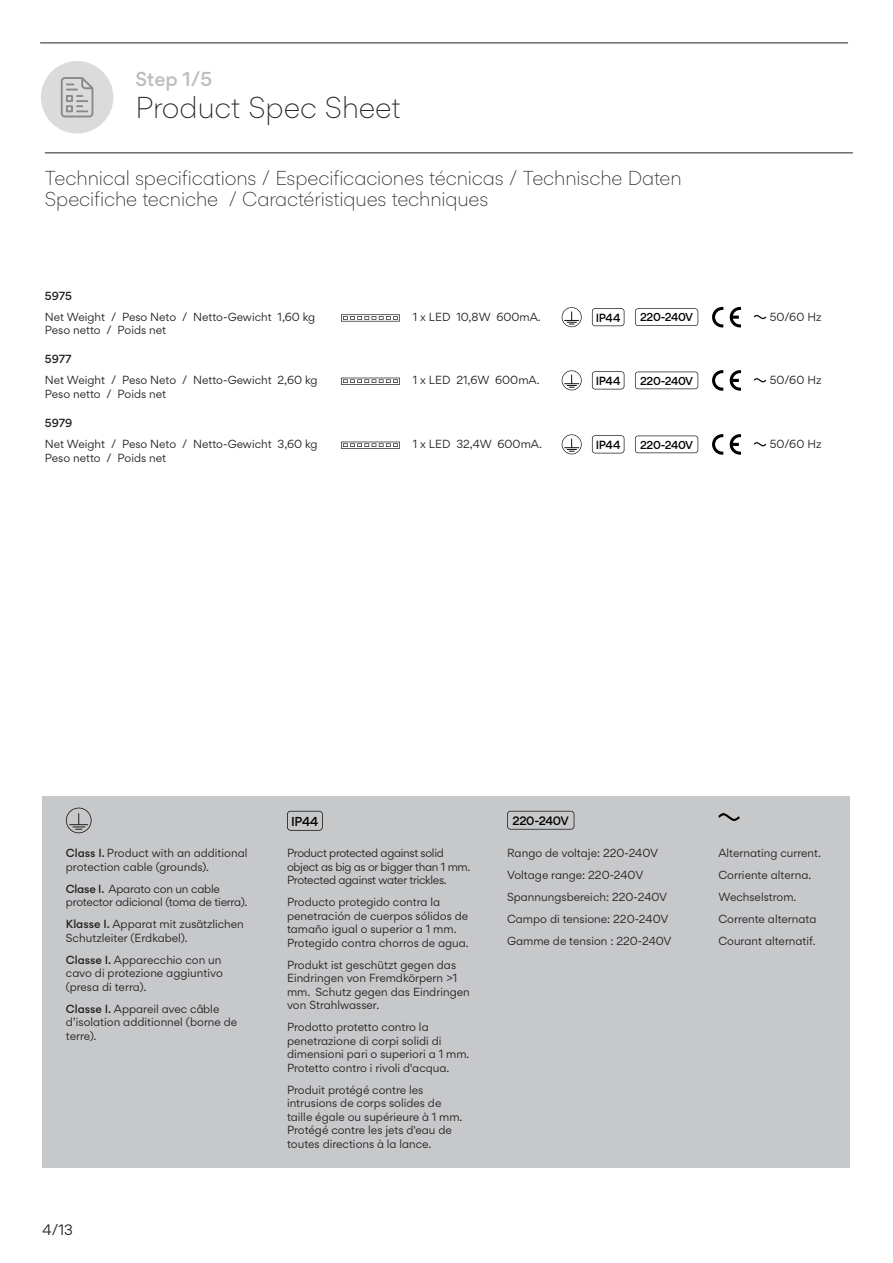
<style>
.page{position:relative;width:893px;height:1263px;background:#fff}
.page>*{position:absolute;margin:0;border:0;box-sizing:border-box;transform-origin:0 0}
.t1{font:300 27px "Gordita";color:#231f20}
.t2{font:300 18px/21px "Gordita";letter-spacing:-.005em;color:#231f20}
.t3{font:500 18px "Gordita";color:#bcbdc0}
.t4{font:13.5px "Gordita";color:#231f20}
.t5{font:500 11.55px "Gordita";color:#000001}
.t6{font:500 10.95px "Gordita";letter-spacing:-.035em;color:#000001}
.t7{font:10.5px/13.5px "Gordita";color:#231f20}
.t8{font:10.5px/13.5px "Gordita";letter-spacing:-.03em;color:#231f20}
.t9{font:10.5px/13.5px "Gordita";letter-spacing:-.02em;color:#231f20}
.t10{font:500 10.5px "Gordita";color:#231f20}
.t11{font:500 10.5px "Gordita";letter-spacing:-.025em;color:#000001}
.t12{font:500 10.35px "Gordita";letter-spacing:-.035em;color:#000001}
.s1{font-weight:500}
</style>
<div class="page">
<hr style="left:45px;top:152px;width:808px;height:1px;background:#231f20">
<hr style="left:40px;top:43px;width:808px;height:1px;background:#231f20">
<div style="left:41px;top:61px;width:72px;height:73px;background:#dadbda;border-radius:50%"></div>
<svg style="left:61px;top:77px;width:32px;height:40px"></svg>
<div style="left:43px;top:796px;width:807px;height:371px;background:#c7c8ca"></div>
<svg style="left:66px;top:808px;width:26px;height:25px"></svg>
<svg style="left:287px;top:811px;width:36px;height:20px"></svg>
<img style="left:718px;top:813px;width:21px;height:7px">
<svg style="left:507px;top:811px;width:67px;height:18px"></svg>
<svg style="left:562px;top:307px;width:20px;height:20px"></svg>
<svg style="left:562px;top:370px;width:20px;height:20px"></svg>
<svg style="left:562px;top:434px;width:20px;height:20px"></svg>
<svg style="left:712px;top:307px;width:11px;height:20px"></svg>
<svg style="left:730px;top:307px;width:11px;height:20px"></svg>
<svg style="left:712px;top:370px;width:11px;height:21px"></svg>
<svg style="left:730px;top:370px;width:11px;height:21px"></svg>
<svg style="left:712px;top:434px;width:11px;height:21px"></svg>
<svg style="left:730px;top:434px;width:11px;height:21px"></svg>
<svg style="left:592px;top:308px;width:32px;height:18px"></svg>
<svg style="left:592px;top:371px;width:32px;height:18px"></svg>
<svg style="left:592px;top:435px;width:32px;height:18px"></svg>
<svg style="left:754px;top:315px;width:12px;height:4px"></svg>
<svg style="left:754px;top:378px;width:12px;height:4px"></svg>
<svg style="left:754px;top:442px;width:12px;height:4px"></svg>
<svg style="left:341px;top:314px;width:59px;height:7px"></svg>
<svg style="left:341px;top:378px;width:59px;height:7px"></svg>
<svg style="left:341px;top:442px;width:59px;height:7px"></svg>
<svg style="left:635px;top:308px;width:63px;height:18px"></svg>
<svg style="left:635px;top:372px;width:63px;height:17px"></svg>
<svg style="left:635px;top:436px;width:63px;height:17px"></svg>
<h2 class="t3" style="left:135px;top:66px;width:78px">Step 1/5</h2>
<h1 class="t1" style="left:135px;top:87px;width:267px">Product Spec Sheet</h1>
<h2 class="t2" style="left:45px;top:167px;width:638px">Technical specifications / Especificaciones técnicas / Technische Daten<br>Specifiche tecniche / Caractéristiques techniques</h2>
<p class="t10" style="left:45px;top:288px;width:29px">5975</p>
<p class="t7" style="left:45px;top:310px;width:272px">Net Weight / Peso Neto / Netto-Gewicht 1,60 kg<br>Peso netto / Poids net</p>
<p class="t10" style="left:45px;top:351px;width:28px">5977</p>
<p class="t7" style="left:45px;top:373px;width:274px">Net Weight / Peso Neto / Netto-Gewicht 2,60 kg<br>Peso netto / Poids net</p>
<p class="t10" style="left:45px;top:415px;width:29px">5979</p>
<p class="t7" style="left:45px;top:437px;width:274px">Net Weight / Peso Neto / Netto-Gewicht 3,60 kg<br>Peso netto / Poids net</p>
<p class="t7" style="left:413px;top:310px;width:130px">1 x LED 10,8W 600mA.</p>
<p class="t11" style="left:596px;top:310px;width:26px">IP44</p>
<p class="t12" style="left:640px;top:310px;width:55px">220-240V</p>
<p class="t7" style="left:770px;top:310px;width:53px">50/60 Hz</p>
<p class="t7" style="left:413px;top:373px;width:128px">1 x LED 21,6W 600mA.</p>
<p class="t11" style="left:596px;top:373px;width:26px">IP44</p>
<p class="t12" style="left:640px;top:373px;width:55px">220-240V</p>
<p class="t7" style="left:770px;top:373px;width:53px">50/60 Hz</p>
<p class="t7" style="left:413px;top:437px;width:131px">1 x LED 32,4W 600mA.</p>
<p class="t11" style="left:596px;top:437px;width:26px">IP44</p>
<p class="t12" style="left:640px;top:437px;width:55px">220-240V</p>
<p class="t7" style="left:770px;top:437px;width:53px">50/60 Hz</p>
<p class="t5" style="left:291px;top:812px;width:29px">IP44</p>
<p class="t6" style="left:512px;top:812px;width:58px">220-240V</p>
<p class="t7" style="left:66px;top:846px;width:183px"><span class="s1">Class I.</span> Product with an additional protection cable (grounds).</p>
<p class="t9" style="left:66px;top:881px;width:183px"><span class="s1">Clase I.</span> Aparato con un cable protector adicional (toma de tierra).</p>
<p class="t7" style="left:66px;top:917px;width:180px"><span class="s1">Klasse I.</span> Apparat mit zusätzlichen<br>Schutzleiter (Erdkabel).</p>
<p class="t7" style="left:66px;top:952px;width:158px"><span class="s1">Classe I.</span> Apparecchio con un cavo di protezione aggiuntivo (presa di terra).</p>
<p class="t7" style="left:66px;top:1001px;width:173px"><span class="s1">Classe I.</span> Appareil avec câble d’isolation additionnel (borne de terre).</p>
<p class="t4" style="left:43px;top:1220px;width:32px">4/13</p>
<p class="t8" style="left:287px;top:846px;width:185px">Product protected against solid object as big as or bigger than 1 mm.<br>Protected against water trickles.</p>
<p class="t7" style="left:287px;top:895px;width:183px">Producto protegido contra la penetración de cuerpos sólidos de tamaño igual o superior a 1 mm.<br>Protegido contra chorros de agua.</p>
<p class="t7" style="left:287px;top:957px;width:184px">Produkt ist geschützt gegen das<br>Eindringen von Fremdkörpern &gt;1 mm. Schutz gegen das Eindringen von Strahlwasser.</p>
<p class="t7" style="left:287px;top:1020px;width:184px">Prodotto protetto contro la penetrazione di corpi solidi di dimensioni pari o superiori a 1 mm.<br>Protetto contro i rivoli d'acqua.</p>
<p class="t7" style="left:287px;top:1082px;width:177px">Produit protégé contre les intrusions de corps solides de taille égale ou supérieure à 1 mm.<br>Protégé contre les jets d'eau de toutes directions à la lance.</p>
<p class="t7" style="left:507px;top:842px;width:166px;line-height:22px">Rango de voltaje: 220-240V<br>Voltage range: 220-240V<br>Spannungsbereich: 220-240V<br>Campo di tensione: 220-240V<br>Gamme de tension : 220-240V</p>
<p class="t7" style="left:718px;top:842px;width:104px;line-height:22px">Alternating current.<br>Corriente alterna.<br>Wechselstrom.<br>Corrente alternata<br>Courant alternatif.</p>
</div>
